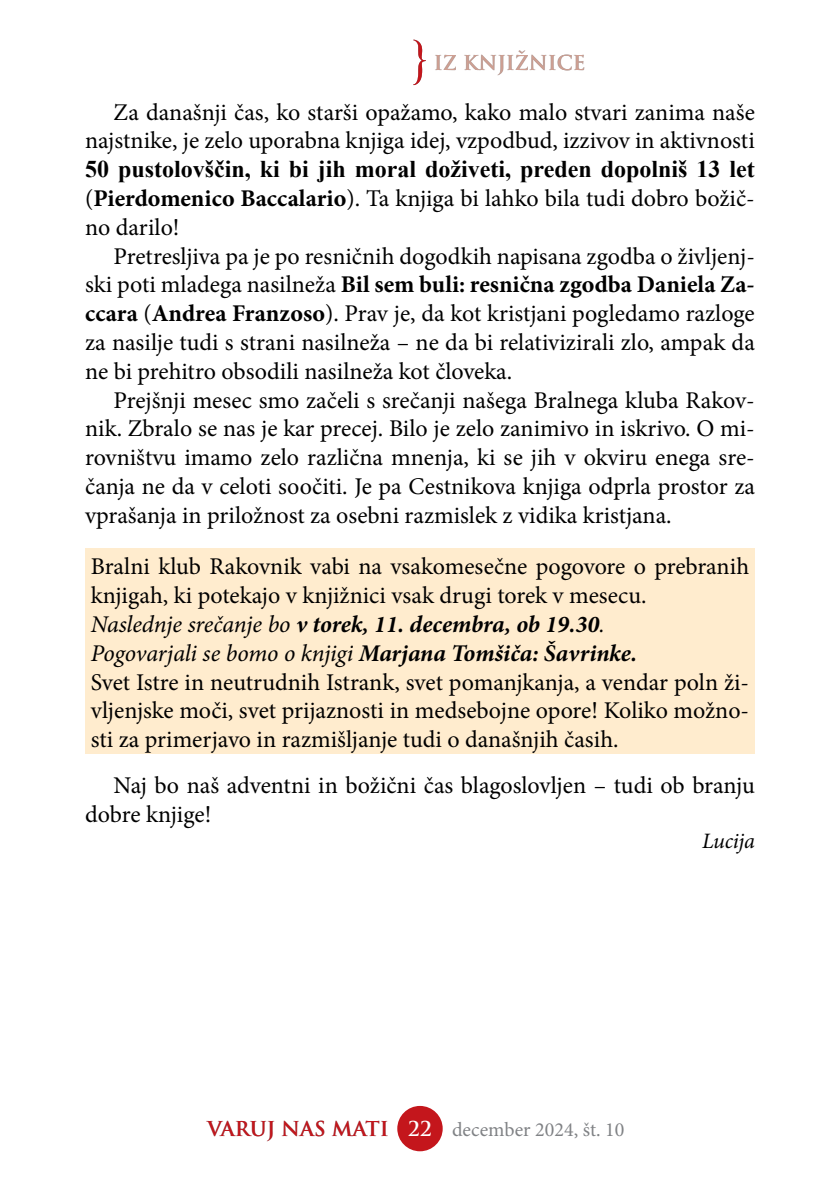
<style>
.page{position:relative;width:840px;height:1191px;background:#fff}
.page>*{position:absolute;margin:0;border:0;box-sizing:border-box;transform-origin:0 0}
.t1{font:24px/28.8px "Minion Pro";color:#000}
.t2{font:700 24px "Times New Roman";color:#000}
.t3{font:italic 22px "Minion Pro";letter-spacing:-.015em;color:#000}
.t4{font:20px "Minion Pro";color:#808285}
.t5{font:700 20px "Trajan Pro";color:#c4161c}
.t6{font:700 20px "Trajan Pro";color:#cfa093}
.s1{font-weight:700}
.s2{font-style:italic}
.s3{font-weight:700;font-style:italic}
.s4{font-family:"Trajan Pro";font-weight:700;color:#fff}
</style>
<div class="page">
<div style="left:397px;top:1106px;width:45px;height:45px;background:#c4161c;border-radius:50%"></div>
<div style="left:85px;top:548px;width:669px;height:62px;background:#ffecce"></div>
<div style="left:85px;top:606px;width:669px;height:32px;background:#ffecce"></div>
<div style="left:85px;top:635px;width:669px;height:32px;background:#ffecce"></div>
<div style="left:85px;top:663px;width:669px;height:91px;background:#ffecce"></div>
<svg style="left:413px;top:40px;width:12px;height:45px"></svg>
<p class="t6" style="left:433px;top:50px;width:153px">IZ KNJIŽNICE</p>
<p class="t1" style="left:85px;top:98px;width:671px;text-align:right">Za današnji čas, ko starši opažamo, kako malo stvari zanima naše najstnike, je zelo uporabna knjiga idej, vzpodbud, izzivov in aktivnosti</p>
<p class="t2" style="left:85px;top:152px;width:670px">50 pustolovščin, ki bi jih moral doživeti, preden dopolniš 13 let</p>
<p class="t1" style="left:85px;top:184px;width:670px">(<span class="s1">Pierdomenico Baccalario</span>). Ta knjiga bi lahko bila tudi dobro božič&shy;no darilo!</p>
<p class="t1" style="left:85px;top:242px;width:671px;text-align:justify;text-indent:28px">Pretresljiva pa je po resničnih dogodkih napisana zgodba o življenj&shy;ski poti mladega nasilneža <span class="s1">Bil sem buli: resnična zgodba Daniela Za&shy;ccara</span> (<span class="s1">Andrea Franzoso</span>). Prav je, da kot kristjani pogledamo razloge za nasilje tudi s strani nasilneža – ne da bi relativizirali zlo, ampak da ne bi prehitro obsodili nasilneža kot človeka.</p>
<p class="t1" style="left:85px;top:386px;width:671px;text-align:justify;text-indent:28px">Prejšnji mesec smo začeli s srečanji našega Bralnega kluba Rakov&shy;nik. Zbralo se nas je kar precej. Bilo je zelo zanimivo in iskrivo. O mi&shy;rovništvu imamo zelo različna mnenja, ki se jih v okviru enega sre&shy;čanja ne da v celoti soočiti. Je pa Cestnikova knjiga odprla prostor za vprašanja in priložnost za osebni razmislek z vidika kristjana.</p>
<p class="t1" style="left:91px;top:552px;width:659px">Bralni klub Rakovnik vabi na vsakomesečne pogovore o prebranih knjigah, ki potekajo v knjižnici vsak drugi torek v mesecu.<br><span class="s2">Naslednje srečanje bo</span> <span class="s3">v torek, 11. decembra, ob 19.30</span><span class="s2">.<br>Pogovarjali se bomo o knjigi</span> <span class="s3">Marjana Tomšiča: Šavrinke.<br></span>Svet Istre in neutrudnih Istrank, svet pomanjkanja, a vendar poln ži&shy;vljenjske moči, svet prijaznosti in medsebojne opore! Koliko možno&shy;sti za primerjavo in razmišljanje tudi o današnjih časih.</p>
<p class="t1" style="left:85px;top:771px;width:670px;text-indent:28px">Naj bo naš adventni in božični čas blagoslovljen – tudi ob branju dobre knjige!</p>
<p class="t3" style="left:702px;top:826px;width:54px">Lucija</p>
<p class="t5" style="left:207px;top:1116px;width:183px">VARUJ NAS MATI</p>
<p class="t4" style="left:408px;top:1116px;width:218px"><span class="s4">22</span> december 2024, št. 10</p>
</div>
